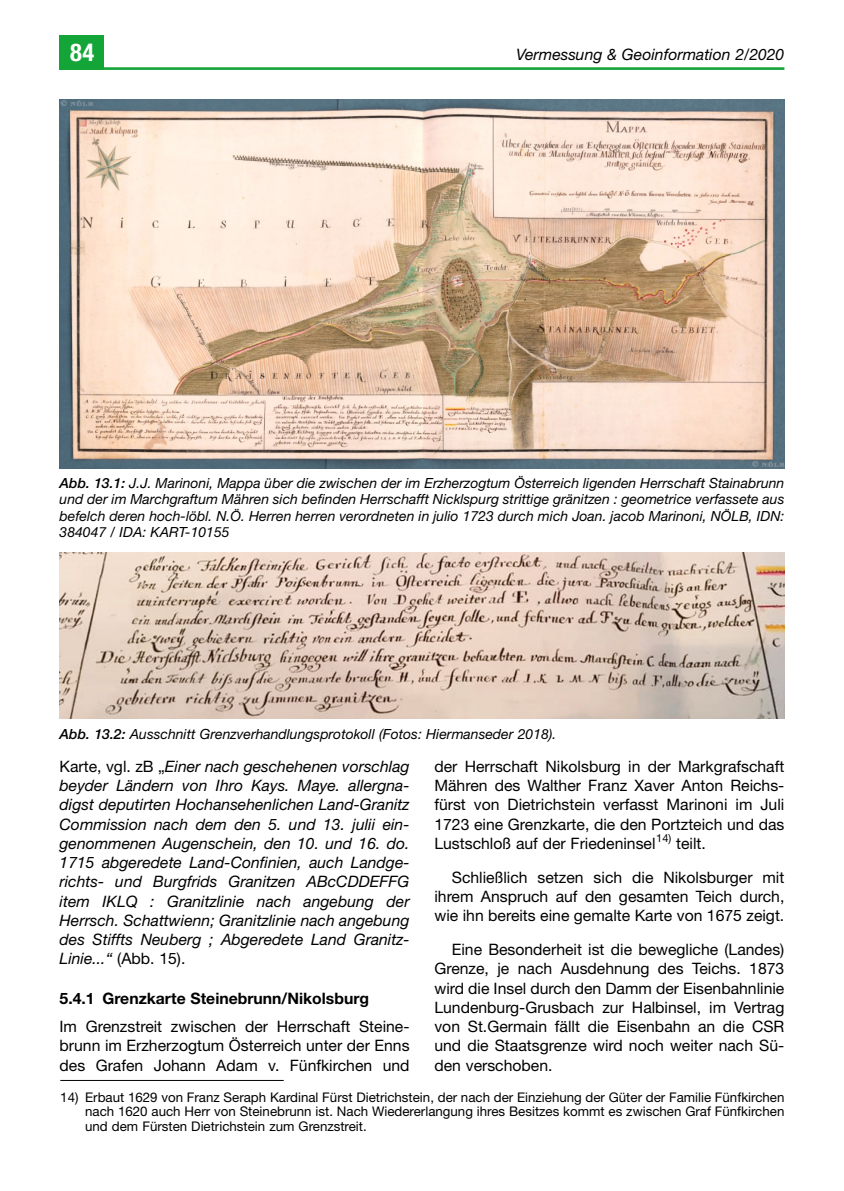
<style>
.page{position:relative;width:844px;height:1191px;background:#fff}
.page>*{position:absolute;margin:0;border:0;box-sizing:border-box;transform-origin:0 0}
.t1{font:700 condensed 24.5px "Helvetica Neue LT Std";color:#fff}
.Hauptartikel_Body_No{font:italic 15.75px/19.2px "Helvetica Neue LT Std";color:#000;text-align:justify}
.Hauptartikel_Body{font:15.75px/19.2px "Helvetica Neue LT Std";color:#000;text-align:justify}
.Hauptartikel_Body_No-2{font:15.75px/19.2px "Helvetica Neue LT Std";color:#000;text-align:justify}
.Hauptartikel_H1{font:700 15.75px "Helvetica Neue LT Std";color:#000}
.Hauptartikel_Bildleg{font:italic 14px/16.4px "Helvetica Neue LT Std";color:#000;text-align:justify}
.Hauptartikel_Fußnote{font:13.3px/14.7px "Helvetica Neue LT Std";color:#000;text-align:justify}
.s1{font-weight:500}
.s2{font-style:normal}
</style>
<div class="page">
<hr style="left:60px;top:67px;width:724px;height:3px;background:#13a538">
<div style="left:60px;top:35px;width:44px;height:35px;background:#13a538"></div>
<img style="left:60px;top:99px;width:724px;height:369px">
<img style="left:60px;top:552px;width:724px;height:166px">
<hr style="left:60px;top:1080px;width:224px;height:1px;background:#000">
<h1 class="t1" style="left:70px;top:38px;width:26px">84</h1>
<p class="Hauptartikel_Body_No" style="left:516px;top:44px;width:270px">Vermessung &amp; Geoinformation 2/2020</p>
<p class="Hauptartikel_Bildleg" style="left:60px;top:474px;width:726px"><span class="s1">Abb. 13.1:</span> J.J. Marinoni, Mappa über die zwischen der im Erzherzogtum Österreich ligenden Herrschaft Stainabrunn und der im Marchgraftum Mähren sich befinden Herrschafft Nicklspurg strittige gränitzen : geometrice verfassete aus befelch deren hoch-löbl. N.Ö. Herren herren verordneten in julio 1723 durch mich Joan. jacob Marinoni, NÖLB, IDN:<br>384047 / IDA: KART-10155</p>
<p class="Hauptartikel_Bildleg" style="left:60px;top:725px;width:498px"><span class="s1">Abb. 13.2:</span> Ausschnitt Grenzverhandlungsprotokoll (Fotos: Hiermanseder 2018).</p>
<p class="Hauptartikel_Body_No" style="left:60px;top:756px;width:351px"><span class="s2">Karte, vgl. zB „</span>Einer nach geschehenen vorschlag beyder Ländern von Ihro Kays. Maye. allergna&shy;digst deputirten Hochansehenlichen Land-Granitz Commission nach dem den 5. und 13. julii ein&shy;genommenen Augenschein, den 10. und 16. do.<br>1715 abgeredete Land-Confinien, auch Landge&shy;richts- und Burgfrids Granitzen ABcCDDEFFG item IKLQ : Granitzlinie nach angebung der Herrsch. Schattwienn; Granitzlinie nach angebung des Stiffts Neuberg ; Abgeredete Land Granitz-Linie...“ <span class="s2">(Abb. 15).</span></p>
<p class="Hauptartikel_H1" style="left:60px;top:988px;width:311px">5.4.1 Grenzkarte Steinebrunn/Nikolsburg</p>
<p class="Hauptartikel_Body_No-2" style="left:60px;top:1016px;width:351px">Im Grenzstreit zwischen der Herrschaft Steine&shy;brunn im Erzherzogtum Österreich unter der Enns des Grafen Johann Adam v. Fünfkirchen und</p>
<p class="Hauptartikel_Body_No-2" style="left:434px;top:756px;width:351px">der Herrschaft Nikolsburg in der Markgrafschaft Mähren des Walther Franz Xaver Anton Reichs&shy;fürst von Dietrichstein verfasst Marinoni im Juli 1723 eine Grenzkarte, die den Portzteich und das Lustschloß auf der Friedeninsel<sup>14)</sup> teilt.</p>
<p class="Hauptartikel_Body" style="left:434px;top:867px;width:351px;text-indent:17px">Schließlich setzen sich die Nikolsburger mit ihrem Anspruch auf den gesamten Teich durch, wie ihn bereits eine gemalte Karte von 1675 zeigt.</p>
<p class="Hauptartikel_Body" style="left:434px;top:939px;width:351px;text-indent:17px">Eine Besonderheit ist die bewegliche (Landes)<br>Grenze, je nach Ausdehnung des Teichs. 1873 wird die Insel durch den Damm der Eisenbahnlinie Lundenburg-Grusbach zur Halbinsel, im Vertrag von St.Germain fällt die Eisenbahn an die CSR und die Staatsgrenze wird noch weiter nach Sü&shy;den verschoben.</p>
<p class="Hauptartikel_Fußnote" style="left:85px;top:1089px;width:700px;text-indent:-25px">14) Erbaut 1629 von Franz Seraph Kardinal Fürst Dietrichstein, der nach der Einziehung der Güter der Familie Fünfkirchen nach 1620 auch Herr von Steinebrunn ist. Nach Wiedererlangung ihres Besitzes kommt es zwischen Graf Fünfkirchen und dem Fürsten Dietrichstein zum Grenzstreit.</p>
</div>
